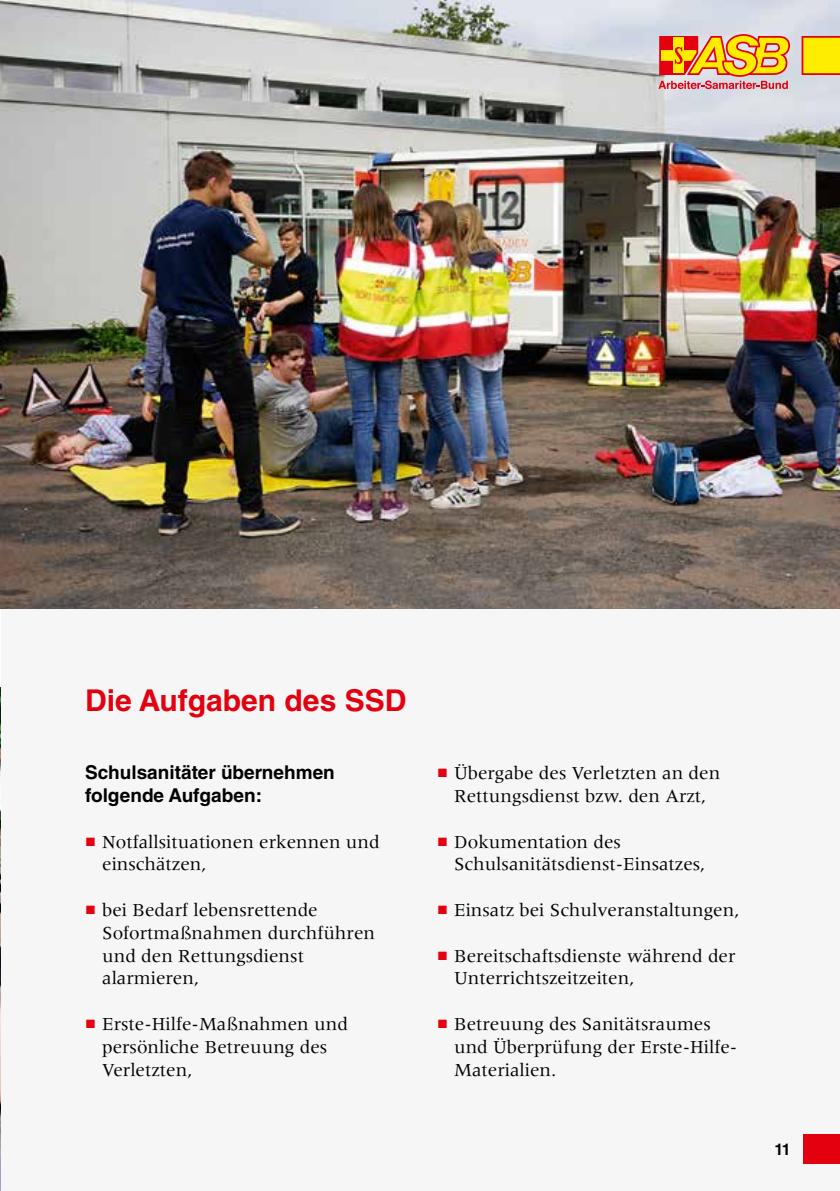
<style>
.page{position:relative;width:840px;height:1191px;background:#fff}
.page>*{position:absolute;margin:0;border:0;box-sizing:border-box;transform-origin:0 0}
.t1{font:700 30px "Helvetica LT Std";color:#e3000f}
.t2{font:19px/22.8px "Meridien LT Std";color:#000}
.t3{font:700 19px/22.8px "Helvetica LT Std";color:#000}
.t4{font:700 16px "Helvetica LT Std";color:#000}
.s1{font-family:"Arial";font-size:18px;color:#e3000f}
</style>
<div class="page">
<div style="left:1px;top:577px;width:838px;height:614px;background:#f6f6f6"></div>
<img style="left:0;top:688px;width:1px;height:503px">
<img style="left:0;top:0;width:839px;height:608px">
<div style="left:802px;top:1134px;width:37px;height:30px;background:#e3000f"></div>
<svg style="left:658px;top:34px;width:131px;height:55px;background:#e99d52"></svg>
<svg style="left:801px;top:36px;width:38px;height:39px"></svg>
<h1 class="t1" style="left:85px;top:682px;width:322px">Die Aufgaben des SSD</h1>
<p class="t3" style="left:85px;top:760px;width:251px">Schulsanitäter übernehmen folgende Aufgaben:</p>
<p class="t2" style="left:102px;top:830px;width:279px;text-indent:-17px"><span class="s1">■</span> Notfallsituationen erkennen und einschätzen,</p>
<p class="t2" style="left:102px;top:898px;width:274px;text-indent:-17px"><span class="s1">■</span> bei Bedarf lebensrettende<br>Sofortmaßnahmen durchführen und den Rettungsdienst alarmieren,</p>
<p class="t2" style="left:102px;top:1012px;width:247px;text-indent:-17px"><span class="s1">■</span> Erste-Hilfe-Maßnahmen und persönliche Betreuung des<br>Verletzten,</p>
<p class="t2" style="left:437px;top:761px;width:285px;text-align:center"><span class="s1">■</span> Übergabe des Verletzten an den<br>Rettungsdienst bzw. den Arzt,</p>
<p class="t2" style="left:454px;top:830px;width:253px;text-indent:-17px"><span class="s1">■</span> Dokumentation des<br>Schulsanitätsdienst-Einsatzes,</p>
<p class="t2" style="left:437px;top:898px;width:304px"><span class="s1">■</span> Einsatz bei Schulveranstaltungen,</p>
<p class="t2" style="left:454px;top:944px;width:283px;text-indent:-17px"><span class="s1">■</span> Bereitschaftsdienste während der<br>Unterrichtszeitzeiten,</p>
<p class="t2" style="left:454px;top:1012px;width:284px;text-indent:-17px"><span class="s1">■</span> Betreuung des Sanitätsraumes und Überprüfung der Erste-Hilfe-<br>Materialien.</p>
<p class="t4" style="left:774px;top:1139px;width:18px">11</p>
</div>
